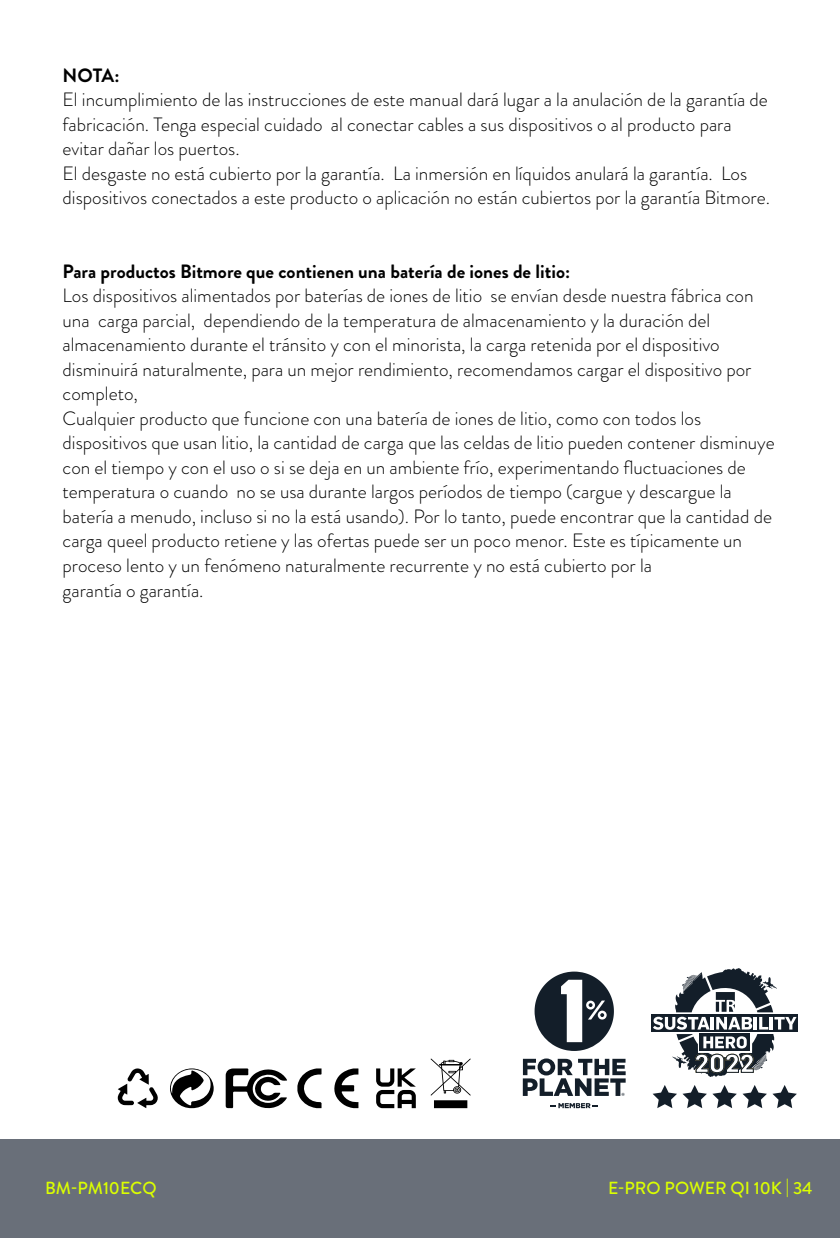
<style>
.page{position:relative;width:840px;height:1238px;background:#fff}
.page>*{position:absolute;margin:0;border:0;box-sizing:border-box;transform-origin:0 0}
.t1{font:300 19.25px/24.5px "Brandon Grotesque";color:#000}
.t2{font:700 19.25px "Brandon Grotesque";color:#000}
.t3{font:500 17.5px "Brandon Grotesque";color:#dbff01}
</style>
<div class="page">
<div style="left:0;top:1139px;width:840px;height:98px;background:#696f79"></div>
<div style="left:651px;top:1014px;width:147px;height:17px;background:#131e29"></div>
<svg style="left:743px;top:1085px;width:54px;height:23px"></svg>
<svg style="left:653px;top:1085px;width:84px;height:23px"></svg>
<svg style="left:653px;top:968px;width:144px;height:108px"></svg>
<svg style="left:535px;top:971px;width:79px;height:79px"></svg>
<svg style="left:523px;top:1058px;width:103px;height:37px"></svg>
<svg style="left:550px;top:1103px;width:48px;height:5px"></svg>
<svg style="left:334px;top:1068px;width:24px;height:40px"></svg>
<svg style="left:297px;top:1068px;width:25px;height:40px"></svg>
<svg style="left:226px;top:1068px;width:61px;height:41px"></svg>
<svg style="left:431px;top:1058px;width:40px;height:50px"></svg>
<svg style="left:170px;top:1068px;width:44px;height:40px"></svg>
<svg style="left:118px;top:1068px;width:40px;height:40px"></svg>
<svg style="left:376px;top:1068px;width:40px;height:40px"></svg>
<p class="t2" style="left:63px;top:62px;width:58px">NOTA:</p>
<p class="t1" style="left:63px;top:87px;width:709px">El incumplimiento de las instrucciones de este manual dará lugar a la anulación de la garantía de fabricación. Tenga especial cuidado al conectar cables a sus dispositivos o al producto para evitar dañar los puertos.<br>El desgaste no está cubierto por la garantía. La inmersión en líquidos anulará la garantía. Los dispositivos conectados a este producto o aplicación no están cubiertos por la garantía Bitmore.</p>
<p class="t2" style="left:63px;top:258px;width:509px">Para productos Bitmore que contienen una batería de iones de litio:</p>
<p class="t1" style="left:63px;top:283px;width:714px">Los dispositivos alimentados por baterías de iones de litio se envían desde nuestra fábrica con una carga parcial, dependiendo de la temperatura de almacenamiento y la duración del almacenamiento durante el tránsito y con el minorista, la carga retenida por el dispositivo disminuirá naturalmente, para un mejor rendimiento, recomendamos cargar el dispositivo por completo,<br>Cualquier producto que funcione con una batería de iones de litio, como con todos los dispositivos que usan litio, la cantidad de carga que las celdas de litio pueden contener disminuye con el tiempo y con el uso o si se deja en un ambiente frío, experimentando fluctuaciones de temperatura o cuando no se usa durante largos períodos de tiempo (cargue y descargue la batería a menudo, incluso si no la está usando). Por lo tanto, puede encontrar que la cantidad de carga queel producto retiene y las ofertas puede ser un poco menor. Este es típicamente un proceso lento y un fenómeno naturalmente recurrente y no está cubierto por la<br>garantía o garantía.</p>
<p class="t3" style="left:45px;top:1175px;width:113px">BM-PM10ECQ</p>
<p class="t3" style="left:608px;top:1175px;width:206px">E-PRO POWER QI 10K | 34</p>
</div>
